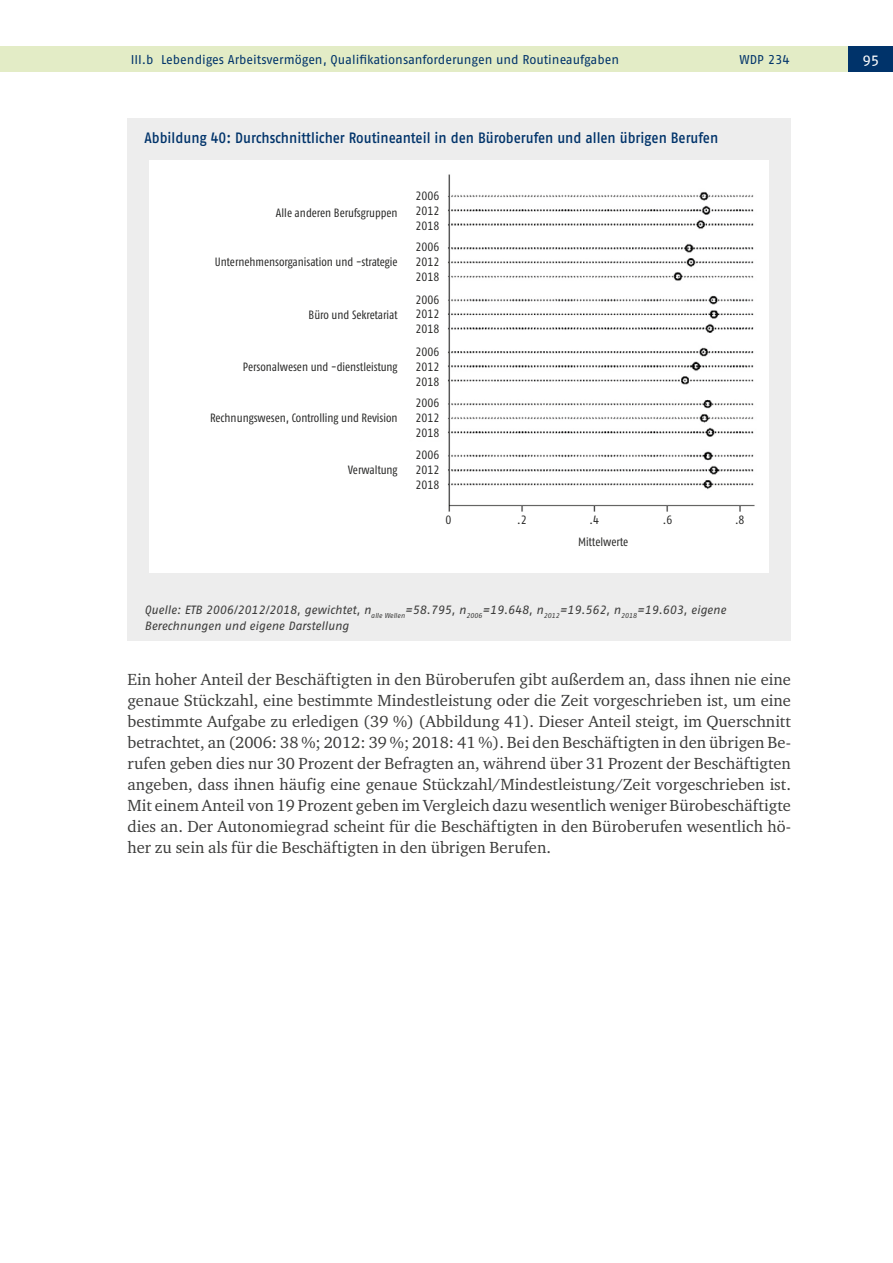
<style>
.page{position:relative;width:893px;height:1263px;background:#fff}
.page>*{position:absolute;margin:0;border:0;box-sizing:border-box;transform-origin:0 0}
.id503{font:16.5px/21px "Charter ITC Pro";color:#3c3c3b;text-align:justify}
.id533{font:500 15px "Fago Pro";letter-spacing:-.005em;color:#00336a;scale:.9 1}
.t1{font:15px "Fago Pro";color:#fff}
.t2{font:12.75px "Fago Pro";color:#00336a}
.t3{font:condensed 12px/14.9px "Fago Pro";color:#282827;text-align:justify}
.id537{font:italic 12px/16.5px "Fago Pro";letter-spacing:-.005em;color:#3c3c3b}
</style>
<div class="page">
<div style="left:0;top:46px;width:848px;height:26px;background:#e3ecc6"></div>
<div style="left:848px;top:46px;width:45px;height:26px;background:#00336a"></div>
<div style="left:128px;top:118px;width:663px;height:41px;background:#ededed"></div>
<div style="left:128px;top:596px;width:663px;height:45px;background:#ededed"></div>
<div style="left:128px;top:151px;width:663px;height:445px;background:#ededed"></div>
<img style="left:150px;top:160px;width:619px;height:413px">
<div style="left:219px;top:201px;width:179px;height:23px;background:#fff"></div>
<div style="left:185px;top:250px;width:213px;height:23px;background:#fff"></div>
<div style="left:185px;top:303px;width:213px;height:23px;background:#fff"></div>
<div style="left:185px;top:355px;width:213px;height:23px;background:#fff"></div>
<div style="left:169px;top:406px;width:229px;height:23px;background:#fff"></div>
<div style="left:169px;top:458px;width:229px;height:22px;background:#fff"></div>
<div style="left:449px;top:531px;width:309px;height:22px;background:#fff"></div>
<div style="left:409px;top:187px;width:36px;height:16px;background:#fff"></div>
<div style="left:409px;top:239px;width:36px;height:16px;background:#fff"></div>
<div style="left:409px;top:202px;width:36px;height:16px;background:#fff"></div>
<div style="left:409px;top:254px;width:36px;height:15px;background:#fff"></div>
<div style="left:409px;top:217px;width:36px;height:16px;background:#fff"></div>
<div style="left:409px;top:268px;width:36px;height:16px;background:#fff"></div>
<div style="left:409px;top:291px;width:36px;height:16px;background:#fff"></div>
<div style="left:409px;top:306px;width:36px;height:16px;background:#fff"></div>
<div style="left:409px;top:320px;width:36px;height:16px;background:#fff"></div>
<div style="left:409px;top:344px;width:36px;height:15px;background:#fff"></div>
<div style="left:409px;top:358px;width:36px;height:16px;background:#fff"></div>
<div style="left:409px;top:373px;width:36px;height:16px;background:#fff"></div>
<div style="left:409px;top:395px;width:36px;height:16px;background:#fff"></div>
<div style="left:409px;top:409px;width:36px;height:16px;background:#fff"></div>
<div style="left:409px;top:424px;width:36px;height:16px;background:#fff"></div>
<div style="left:409px;top:447px;width:36px;height:16px;background:#fff"></div>
<div style="left:409px;top:462px;width:36px;height:15px;background:#fff"></div>
<div style="left:409px;top:476px;width:36px;height:16px;background:#fff"></div>
<div style="left:431px;top:511px;width:36px;height:16px;background:#fff"></div>
<div style="left:504px;top:511px;width:36px;height:16px;background:#fff"></div>
<div style="left:576px;top:511px;width:36px;height:16px;background:#fff"></div>
<div style="left:649px;top:511px;width:37px;height:16px;background:#fff"></div>
<div style="left:722px;top:511px;width:36px;height:16px;background:#fff"></div>
<p class="t2" style="left:131px;top:52px;width:490px">III. b Lebendiges Arbeitsvermögen, Qualifikationsanforderungen und Routineaufgaben</p>
<p class="t2" style="left:739px;top:52px;width:52px">WDP 234</p>
<p class="t1" style="left:862px;top:50px;width:18px">95</p>
<p class="id533" style="left:145px;top:128px;width:639px">Abbildung 40: Durchschnittlicher Routineanteil in den Büroberufen und allen übrigen Berufen</p>
<p class="t3" style="left:276px;top:205px;width:123px">Alle anderen Berufsgruppen</p>
<p class="t3" style="left:215px;top:255px;width:184px">Unternehmensorganisation und -strategie</p>
<p class="t3" style="left:309px;top:308px;width:91px">Büro und Sekretariat</p>
<p class="t3" style="left:243px;top:359px;width:156px">Personalwesen und -dienstleistung</p>
<p class="t3" style="left:210px;top:411px;width:189px">Rechnungswesen, Controlling und Revision</p>
<p class="t3" style="left:348px;top:462px;width:51px">Verwaltung</p>
<p class="t3" style="left:415px;top:188px;width:25px">2006</p>
<p class="t3" style="left:415px;top:203px;width:25px">2012</p>
<p class="t3" style="left:415px;top:218px;width:25px">2018</p>
<p class="t3" style="left:415px;top:240px;width:25px">2006</p>
<p class="t3" style="left:415px;top:255px;width:25px">2012</p>
<p class="t3" style="left:415px;top:266px;width:25px;line-height:22.4px">2018<br>2006</p>
<p class="t3" style="left:415px;top:307px;width:25px">2012<br>2018</p>
<p class="t3" style="left:415px;top:345px;width:25px">2006<br>2012<br>2018</p>
<p class="t3" style="left:415px;top:396px;width:25px">2006<br>2012<br>2018</p>
<p class="t3" style="left:415px;top:448px;width:25px">2006<br>2012<br>2018</p>
<p class="t3" style="left:446px;top:513px;width:7px">0</p>
<p class="t3" style="left:517px;top:513px;width:11px">.2</p>
<p class="t3" style="left:589px;top:513px;width:11px">.4</p>
<p class="t3" style="left:663px;top:513px;width:11px">.6</p>
<p class="t3" style="left:735px;top:513px;width:11px">.8</p>
<p class="t3" style="left:578px;top:534px;width:52px">Mittelwerte</p>
<p class="id537" style="left:145px;top:601px;width:583px">Quelle: ETB 2006/2012/2018, gewichtet, n<sub>alle</sub> <sub>Wellen</sub>=58.795, n<sub>2006</sub>=19.648, n<sub>2012</sub>=19.562, n<sub>2018</sub>=19.603, eigene<br>Berechnungen und eigene Darstellung</p>
<p class="id503" style="left:128px;top:669px;width:665px">Ein hoher Anteil der Beschäftigten in den Büroberufen gibt außerdem an, dass ihnen nie eine genaue Stückzahl, eine bestimmte Mindestleistung oder die Zeit vorgeschrieben ist, um eine bestimmte Aufgabe zu erledigen (39 %) (Abbildung 41). Dieser Anteil steigt, im Querschnitt betrachtet, an (2006: 38 %; 2012: 39 %; 2018: 41 %). Bei den Beschäftigten in den übrigen Be&shy;rufen geben dies nur 30 Prozent der Befragten an, während über 31 Prozent der Beschäftigten angeben, dass ihnen häufig eine genaue Stückzahl/Mindestleistung/Zeit vorgeschrieben ist.<br>Mit einem Anteil von 19 Prozent geben im Vergleich dazu wesentlich weniger Bürobeschäftigte dies an. Der Autonomiegrad scheint für die Beschäftigten in den Büroberufen wesentlich hö&shy;her zu sein als für die Beschäftigten in den übrigen Berufen.</p>
</div>
